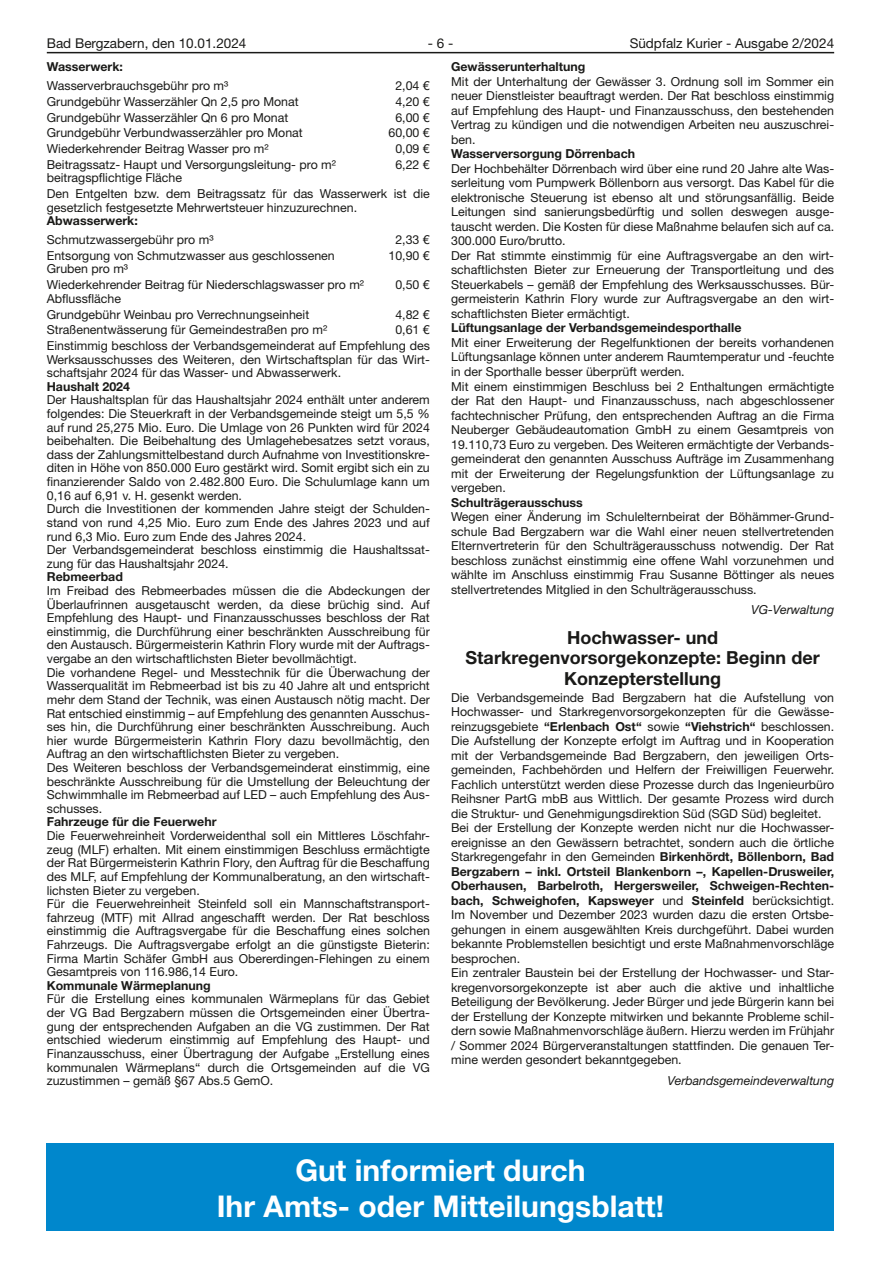
<style>
.page{position:relative;width:881px;height:1263px;background:#fff}
.page>*{position:absolute;margin:0;border:0;box-sizing:border-box;transform-origin:0 0}
.t1{font:700 30px/36px "Helvetica Neue LT";color:#fff;text-align:center}
.t2{font:700 18px/20.7px "Helvetica Neue LT";color:#1a1a18;text-align:center}
.t3{font:13.5px "Helvetica Neue LT";color:#1a1a18}
.t4{font:12.3px/14.5px "Helvetica Neue LT";color:#1a1a18}
.t5{font:700 12.3px "Helvetica Neue LT";color:#1a1a18}
.t6{font:italic 12.3px "Helvetica Neue LT";color:#1a1a18}
.s1{font-weight:700}
</style>
<div class="page">
<hr style="left:47px;top:52px;width:786px;height:1px;background:#1a1a18">
<div style="left:47px;top:1143px;width:786px;height:88px;background:#0087cc"></div>
<p class="t3" style="left:47px;top:35px;width:201px">Bad Bergzabern, den 10.01.2024</p>
<p class="t3" style="left:427px;top:35px;width:27px">- 6 -</p>
<p class="t3" style="left:629px;top:35px;width:206px">Südpfalz Kurier - Ausgabe 2/2024</p>
<p class="t5" style="left:451px;top:59px;width:136px">Gewässerunterhaltung</p>
<p class="t4" style="left:451px;top:74px;width:384px;text-align:justify">Mit der Unterhaltung der Gewässer 3. Ordnung soll im Sommer ein neuer Dienstleister beauftragt werden. Der Rat beschloss einstimmig auf Empfehlung des Haupt- und Finanzausschuss, den bestehenden Vertrag zu kündigen und die notwendigen Arbeiten neu auszuschrei&shy;ben.</p>
<p class="t5" style="left:451px;top:146px;width:185px">Wasserversorgung Dörrenbach</p>
<p class="t4" style="left:451px;top:161px;width:384px">Der Hochbehälter Dörrenbach wird über eine rund 20 Jahre alte Was&shy;serleitung vom Pumpwerk Böllenborn aus versorgt. Das Kabel für die elektronische Steuerung ist ebenso alt und störungsanfällig. Beide Leitungen sind sanierungsbedürftig und sollen deswegen ausge&shy;tauscht werden. Die Kosten für diese Maßnahme belaufen sich auf ca.<br>300.000 Euro/brutto.<br>Der Rat stimmte einstimmig für eine Auftragsvergabe an den wirt&shy;schaftlichsten Bieter zur Erneuerung der Transportleitung und des Steuerkabels – gemäß der Empfehlung des Werksausschusses. Bür&shy;germeisterin Kathrin Flory wurde zur Auftragsvergabe an den wirt&shy;schaftlichsten Bieter ermächtigt.</p>
<p class="t5" style="left:451px;top:320px;width:292px">Lüftungsanlage der Verbandsgemeindesporthalle</p>
<p class="t4" style="left:451px;top:335px;width:384px">Mit einer Erweiterung der Regelfunktionen der bereits vorhandenen Lüftungsanlage können unter anderem Raumtemperatur und -feuchte in der Sporthalle besser überprüft werden.<br>Mit einem einstimmigen Beschluss bei 2 Enthaltungen ermächtigte der Rat den Haupt- und Finanzausschuss, nach abgeschlossener fachtechnischer Prüfung, den entsprechenden Auftrag an die Firma Neuberger Gebäudeautomation GmbH zu einem Gesamtpreis von 19.110,73 Euro zu vergeben. Des Weiteren ermächtigte der Verbands&shy;gemeinderat den genannten Ausschuss Aufträge im Zusammenhang mit der Erweiterung der Regelungsfunktion der Lüftungsanlage zu vergeben.</p>
<p class="t5" style="left:451px;top:494px;width:133px">Schulträgerausschuss</p>
<p class="t4" style="left:451px;top:509px;width:384px;text-align:justify">Wegen einer Änderung im Schulelternbeirat der Böhämmer-Grund&shy;schule Bad Bergzabern war die Wahl einer neuen stellvertretenden Elternvertreterin für den Schulträgerausschuss notwendig. Der Rat beschloss zunächst einstimmig eine offene Wahl vorzunehmen und wählte im Anschluss einstimmig Frau Susanne Böttinger als neues stellvertretendes Mitglied in den Schulträgerausschuss.</p>
<p class="t6" style="left:750px;top:603px;width:84px">VG-Verwaltung</p>
<h2 class="t2" style="left:465px;top:626px;width:355px">Hochwasser- und<br>Starkregenvorsorgekonzepte: Beginn der<br>Konzepterstellung</h2>
<p class="t4" style="left:451px;top:690px;width:384px">Die Verbandsgemeinde Bad Bergzabern hat die Aufstellung von Hochwasser- und Starkregenvorsorgekonzepten für die Gewässe&shy;reinzugsgebiete <span class="s1">“Erlenbach Ost“</span> sowie <span class="s1">“Viehstrich“</span> beschlossen.<br>Die Aufstellung der Konzepte erfolgt im Auftrag und in Kooperation mit der Verbandsgemeinde Bad Bergzabern, den jeweiligen Orts&shy;gemeinden, Fachbehörden und Helfern der Freiwilligen Feuerwehr.<br>Fachlich unterstützt werden diese Prozesse durch das Ingenieurbüro Reihsner PartG mbB aus Wittlich. Der gesamte Prozess wird durch die Struktur- und Genehmigungsdirektion Süd (SGD Süd) begleitet.<br>Bei der Erstellung der Konzepte werden nicht nur die Hochwasser&shy;ereignisse an den Gewässern betrachtet, sondern auch die örtliche Starkregengefahr in den Gemeinden <span class="s1">Birkenhördt, Böllenborn, Bad Bergzabern – inkl. Ortsteil Blankenborn –, Kapellen-Drusweiler, Oberhausen, Barbelroth, Hergersweiler, Schweigen-Rechten&shy;bach, Schweighofen, Kapsweyer</span> und <span class="s1">Steinfeld</span> berücksichtigt.<br>Im November und Dezember 2023 wurden dazu die ersten Ortsbe&shy;gehungen in einem ausgewählten Kreis durchgeführt. Dabei wurden bekannte Problemstellen besichtigt und erste Maßnahmenvorschläge besprochen.<br>Ein zentraler Baustein bei der Erstellung der Hochwasser- und Star&shy;kregenvorsorgekonzepte ist aber auch die aktive und inhaltliche Beteiligung der Bevölkerung. Jeder Bürger und jede Bürgerin kann bei der Erstellung der Konzepte mitwirken und bekannte Probleme schil&shy;dern sowie Maßnahmenvorschläge äußern. Hierzu werden im Frühjahr / Sommer 2024 Bürgerveranstaltungen stattfinden. Die genauen Ter&shy;mine werden gesondert bekanntgegeben.</p>
<p class="t6" style="left:667px;top:1073px;width:168px">Verbandsgemeindeverwaltung</p>
<p class="t5" style="left:47px;top:59px;width:78px">Wasserwerk:</p>
<p class="t4" style="left:47px;top:78px;width:183px">Wasserverbrauchsgebühr pro m³</p>
<p class="t4" style="left:395px;top:78px;width:36px">2,04 €</p>
<p class="t4" style="left:47px;top:94px;width:253px">Grundgebühr Wasserzähler Qn 2,5 pro Monat</p>
<p class="t4" style="left:395px;top:94px;width:36px">4,20 €</p>
<p class="t4" style="left:47px;top:110px;width:243px">Grundgebühr Wasserzähler Qn 6 pro Monat</p>
<p class="t4" style="left:395px;top:110px;width:36px">6,00 €</p>
<p class="t4" style="left:47px;top:126px;width:257px">Grundgebühr Verbundwasserzähler pro Monat</p>
<p class="t4" style="left:388px;top:126px;width:43px">60,00 €</p>
<p class="t4" style="left:47px;top:141px;width:223px">Wiederkehrender Beitrag Wasser pro m²</p>
<p class="t4" style="left:395px;top:141px;width:36px">0,09 €</p>
<p class="t4" style="left:47px;top:157px;width:290px;line-height:13.6px">Beitragssatz- Haupt und Versorgungsleitung- pro m² beitragspflichtige Fläche</p>
<p class="t4" style="left:395px;top:157px;width:36px">6,22 €</p>
<p class="t4" style="left:47px;top:187px;width:384px;line-height:13.6px">Den Entgelten bzw. dem Beitragssatz für das Wasserwerk ist die gesetzlich festgesetzte Mehrwertsteuer hinzuzurechnen.</p>
<p class="t5" style="left:47px;top:213px;width:92px">Abwasserwerk:</p>
<p class="t4" style="left:47px;top:232px;width:168px">Schmutzwassergebühr pro m³</p>
<p class="t4" style="left:395px;top:232px;width:36px">2,33 €</p>
<p class="t4" style="left:47px;top:248px;width:289px;line-height:13.6px">Entsorgung von Schmutzwasser aus geschlossenen<br>Gruben pro m³</p>
<p class="t4" style="left:388px;top:248px;width:43px">10,90 €</p>
<p class="t4" style="left:47px;top:278px;width:318px;line-height:13.6px">Wiederkehrender Beitrag für Niederschlagswasser pro m²<br>Abflussfläche</p>
<p class="t4" style="left:395px;top:277px;width:36px">0,50 €</p>
<p class="t4" style="left:47px;top:307px;width:264px">Grundgebühr Weinbau pro Verrechnungseinheit</p>
<p class="t4" style="left:395px;top:307px;width:36px">4,82 €</p>
<p class="t4" style="left:47px;top:322px;width:282px">Straßenentwässerung für Gemeindestraßen pro m²</p>
<p class="t4" style="left:47px;top:322px;width:384px;line-height:15.8px;text-align:right">0,61 €<br>Einstimmig beschloss der Verbandsgemeinderat auf Empfehlung des</p>
<p class="t4" style="left:47px;top:352px;width:384px;line-height:13.6px">Werksausschusses des Weiteren, den Wirtschaftsplan für das Wirt&shy;schaftsjahr 2024 für das Wasser- und Abwasserwerk.</p>
<p class="t5" style="left:47px;top:379px;width:85px">Haushalt 2024</p>
<p class="t4" style="left:47px;top:393px;width:384px;line-height:13.6px">Der Haushaltsplan für das Haushaltsjahr 2024 enthält unter anderem folgendes: Die Steuerkraft in der Verbandsgemeinde steigt um 5,5 % auf rund 25,275 Mio. Euro. Die Umlage von 26 Punkten wird für 2024 beibehalten. Die Beibehaltung des Umlagehebesatzes setzt voraus, dass der Zahlungsmittelbestand durch Aufnahme von Investitionskre&shy;diten in Höhe von 850.000 Euro gestärkt wird. Somit ergibt sich ein zu finanzierender Saldo von 2.482.800 Euro. Die Schulumlage kann um 0,16 auf 6,91 v. H. gesenkt werden.<br>Durch die Investitionen der kommenden Jahre steigt der Schulden&shy;stand von rund 4,25 Mio. Euro zum Ende des Jahres 2023 und auf rund 6,3 Mio. Euro zum Ende des Jahres 2024.<br>Der Verbandsgemeinderat beschloss einstimmig die Haushaltssat&shy;zung für das Haushaltsjahr 2024.</p>
<p class="t5" style="left:47px;top:569px;width:78px">Rebmeerbad</p>
<p class="t4" style="left:47px;top:584px;width:384px;line-height:13.6px">Im Freibad des Rebmeerbades müssen die die Abdeckungen der Überlaufrinnen ausgetauscht werden, da diese brüchig sind. Auf Empfehlung des Haupt- und Finanzausschusses beschloss der Rat einstimmig, die Durchführung einer beschränkten Ausschreibung für den Austausch. Bürgermeisterin Kathrin Flory wurde mit der Auftrags&shy;vergabe an den wirtschaftlichsten Bieter bevollmächtigt.<br>Die vorhandene Regel- und Messtechnik für die Überwachung der Wasserqualität im Rebmeerbad ist bis zu 40 Jahre alt und entspricht mehr dem Stand der Technik, was einen Austausch nötig macht. Der Rat entschied einstimmig – auf Empfehlung des genannten Ausschus&shy;ses hin, die Durchführung einer beschränkten Ausschreibung. Auch hier wurde Bürgermeisterin Kathrin Flory dazu bevollmächtig, den Auftrag an den wirtschaftlichsten Bieter zu vergeben.<br>Des Weiteren beschloss der Verbandsgemeinderat einstimmig, eine beschränkte Ausschreibung für die Umstellung der Beleuchtung der Schwimmhalle im Rebmeerbad auf LED – auch Empfehlung des Aus&shy;schusses.</p>
<p class="t5" style="left:47px;top:814px;width:171px">Fahrzeuge für die Feuerwehr</p>
<p class="t4" style="left:47px;top:829px;width:384px;line-height:13.6px">Die Feuerwehreinheit Vorderweidenthal soll ein Mittleres Löschfahr&shy;zeug (MLF) erhalten. Mit einem einstimmigen Beschluss ermächtigte der Rat Bürgermeisterin Kathrin Flory, den Auftrag für die Beschaffung des MLF, auf Empfehlung der Kommunalberatung, an den wirtschaft&shy;lichsten Bieter zu vergeben.<br>Für die Feuerwehreinheit Steinfeld soll ein Mannschaftstransport&shy;fahrzeug (MTF) mit Allrad angeschafft werden. Der Rat beschloss einstimmig die Auftragsvergabe für die Beschaffung eines solchen Fahrzeugs. Die Auftragsvergabe erfolgt an die günstigste Bieterin:<br>Firma Martin Schäfer GmbH aus Obererdingen-Flehingen zu einem Gesamtpreis von 116.986,14 Euro.</p>
<p class="t5" style="left:47px;top:978px;width:165px">Kommunale Wärmeplanung</p>
<p class="t4" style="left:47px;top:992px;width:384px;line-height:13.6px;text-align:justify">Für die Erstellung eines kommunalen Wärmeplans für das Gebiet der VG Bad Bergzabern müssen die Ortsgemeinden einer Übertra&shy;gung der entsprechenden Aufgaben an die VG zustimmen. Der Rat entschied wiederum einstimmig auf Empfehlung des Haupt- und Finanzausschuss, einer Übertragung der Aufgabe „Erstellung eines kommunalen Wärmeplans“ durch die Ortsgemeinden auf die VG zuzustimmen – gemäß §67 Abs.5 GemO.</p>
<h1 class="t1" style="left:217px;top:1151px;width:449px">Gut informiert durch<br>Ihr Amts- oder Mitteilungsblatt!</h1>
</div>
